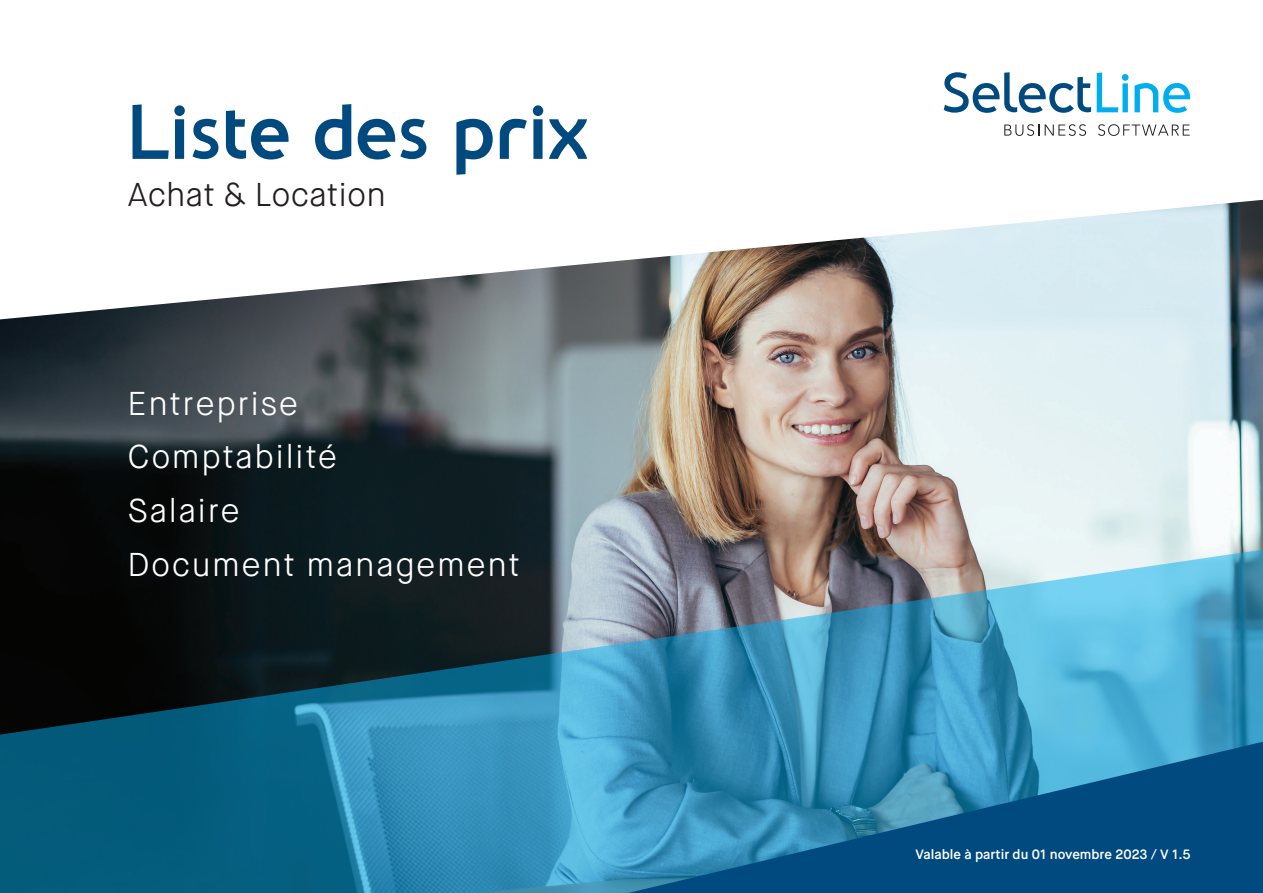
<style>
.page{position:relative;width:1263px;height:893px;background:#fff}
.page>*{position:absolute;margin:0;border:0;box-sizing:border-box;transform-origin:0 0}
.t1{font:700 70.65px "Nevo";letter-spacing:-.02em;color:#004a7f}
.t2{font:300 33px/53.7px "Maison Neue";letter-spacing:.045em;color:#fff}
.t3{font:300 33px "Maison Neue";color:#231f20}
.t4{font:600 13.5px "Maison Neue";color:#fff}
</style>
<div class="page">
<img style="left:0;top:200px;width:1263px;height:348px">
<svg style="left:0;top:548px;width:1263px;height:345px;background:#337089"></svg>
<svg style="left:628px;top:742px;width:635px;height:151px;background:#1b6d9b"></svg>
<svg style="left:1004px;top:124px;width:35px;height:12px"></svg>
<svg style="left:1045px;top:124px;width:41px;height:12px"></svg>
<svg style="left:1098px;top:124px;width:92px;height:12px"></svg>
<svg style="left:944px;top:72px;width:147px;height:41px"></svg>
<svg style="left:1097px;top:73px;width:31px;height:39px"></svg>
<svg style="left:1134px;top:83px;width:57px;height:30px"></svg>
<h1 class="t1" style="left:128px;top:89px;width:465px">Liste des prix</h1>
<p class="t3" style="left:128px;top:174px;width:260px">Achat &amp; Location</p>
<p class="t2" style="left:128px;top:377px;width:394px">Entreprise<br>Comptabilité<br>Salaire<br>Document management</p>
<p class="t4" style="left:915px;top:846px;width:277px">Valable à partir du 01 novembre 2023 / V 1.5</p>
</div>
